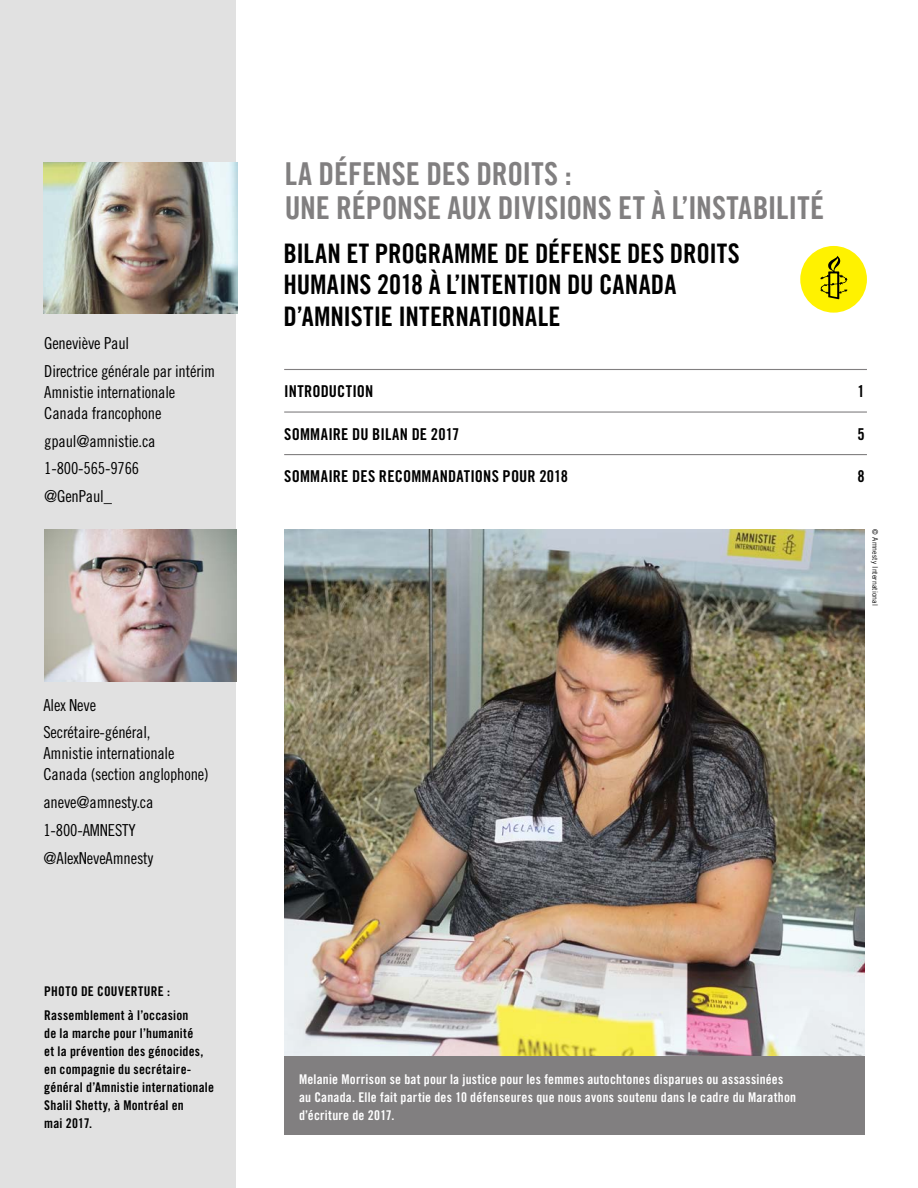
<style>
.page{position:relative;width:918px;height:1188px;background:#fff}
.page>*{position:absolute;margin:0;border:0;box-sizing:border-box;transform-origin:0 0}
.t1{font:31.65px/34.5px "Amnesty Trade Gothic Bd Cn 20";color:#817f80}
.t2{font:27px/31.5px "Amnesty Trade Gothic Bd Cn 20";color:#000}
.t3{font:16.5px/27.8px "Trade Gothic Cond Eighteen";letter-spacing:-.01em;color:#000}
.t4{font:16.35px "Trade Gothic Bold Cond Twenty";letter-spacing:.01em;color:#000}
.t5{font:13.35px/17.9px "Trade Gothic Bold Cond Twenty";letter-spacing:.015em;color:#000}
.t6{font:13.35px/17.9px "Trade Gothic Bold Cond Twenty";letter-spacing:.015em;color:#fff}
.t7{font:7.5px "Trade Gothic";letter-spacing:.005em;color:#000;scale:.93 1}
</style>
<div class="page">
<div style="left:0;top:0;width:236px;height:1188px;background:#e1e1e1"></div>
<hr style="left:284px;top:369px;width:583px;height:1px;background:#817f80">
<hr style="left:284px;top:411px;width:583px;height:2px;background:#817f80">
<hr style="left:284px;top:454px;width:583px;height:1px;background:#817f80">
<img style="left:44px;top:529px;width:192px;height:152px">
<img style="left:44px;top:162px;width:193px;height:152px">
<div style="left:800px;top:246px;width:67px;height:67px;background:#fff200;border-radius:50%"></div>
<svg style="left:820px;top:256px;width:28px;height:43px"></svg>
<img style="left:284px;top:529px;width:581px;height:528px">
<div style="left:284px;top:1057px;width:581px;height:78px;background:#817f80"></div>
<p class="t3" style="left:44px;top:329px;width:173px">Geneviève Paul<br>Directrice générale par intérim</p>
<p class="t3" style="left:44px;top:381px;width:133px;line-height:21px">Amnistie internationale<br>Canada francophone</p>
<p class="t3" style="left:44px;top:427px;width:113px">gpaul@amnistie.ca<br>1-800-565-9766 @GenPaul_</p>
<p class="t3" style="left:44px;top:691px;width:109px">Alex Neve<br>Secrétaire-général,</p>
<p class="t3" style="left:44px;top:743px;width:167px;line-height:21px">Amnistie internationale<br>Canada (section anglophone)</p>
<p class="t3" style="left:44px;top:788px;width:112px">aneve@amnesty.ca<br>1-800-AMNESTY @AlexNeveAmnesty</p>
<p class="t5" style="left:44px;top:979px;width:146px;line-height:24.6px">PHOTO DE COUVERTURE :<br>Rassemblement à l’occasion</p>
<p class="t5" style="left:44px;top:1024px;width:171px">de la marche pour l’humanité<br>et la prévention des génocides, en compagnie du secrétaire&shy;général d’Amnistie internationale<br>Shalil Shetty, à Montréal en<br>mai 2017.</p>
<h1 class="t1" style="left:285px;top:156px;width:541px">LA DÉFENSE DES DROITS :<br>UNE RÉPONSE AUX DIVISIONS ET À L’INSTABILITÉ</h1>
<h2 class="t2" style="left:284px;top:237px;width:458px">BILAN ET PROGRAMME DE DÉFENSE DES DROITS<br>HUMAINS 2018 À L’INTENTION DU CANADA<br>D’AMNISTIE INTERNATIONALE</h2>
<p class="t4" style="left:284px;top:381px;width:91px">INTRODUCTION</p>
<p class="t4" style="left:858px;top:381px;width:9px">1</p>
<p class="t4" style="left:284px;top:424px;width:177px">SOMMAIRE DU BILAN DE 2017</p>
<p class="t4" style="left:858px;top:424px;width:9px">5</p>
<p class="t4" style="left:284px;top:466px;width:286px">SOMMAIRE DES RECOMMANDATIONS POUR 2018</p>
<p class="t4" style="left:858px;top:466px;width:9px">8</p>
<p class="t7" style="left:880px;top:529px;width:83px;rotate:90deg">© Amnesty International</p>
<p class="t6" style="left:299px;top:1071px;width:499px">Melanie Morrison se bat pour la justice pour les femmes autochtones disparues ou assassinées au Canada. Elle fait partie des 10 défenseures que nous avons soutenu dans le cadre du Marathon d’écriture de 2017.</p>
</div>
